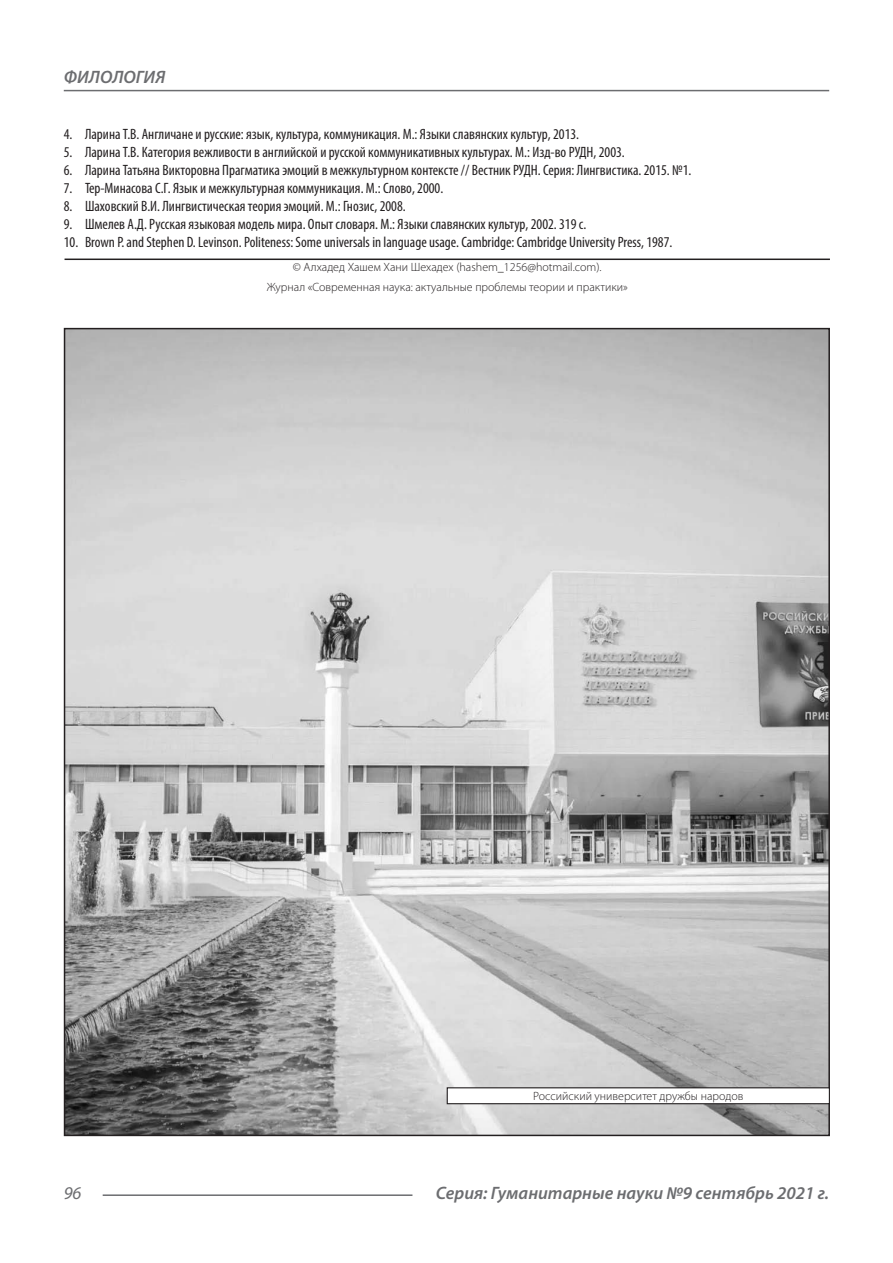
<style>
.page{position:relative;width:893px;height:1263px;background:#fff}
.page>*{position:absolute;margin:0;border:0;box-sizing:border-box;transform-origin:0 0}
.t1{font:italic 600 18px "Myriad Pro";color:#6c6d70}
.t2{font:italic 18px "Myriad Pro";color:#6c6d70}
.t3{font:condensed 15px "Myriad Pro";color:#231f20}
.Автор_копирайт{font:300 12px "Myriad Pro";color:#231f20}
</style>
<div class="page">
<hr style="left:103px;top:1194px;width:309px;height:2px;background:#6c6d70">
<hr style="left:64px;top:90px;width:765px;height:1px;background:#6c6d70">
<hr style="left:65px;top:259px;width:765px;height:1px;background:#231f20">
<img style="left:67px;top:331px;width:760px;height:802px">
<div style="left:447px;top:1088px;width:382px;height:16px;background:#fff"></div>
<div style="left:447px;top:1087px;width:383px;height:17px;border:1px solid #231f20"></div>
<p class="t1" style="left:64px;top:66px;width:103px">ФИЛОЛОГИЯ</p>
<p class="t3" style="left:64px;top:125px;width:517px">4. Ларина Т.В. Англичане и русские: язык, культура, коммуникация. М.: Языки славянских культур, 2013.</p>
<p class="t3" style="left:64px;top:143px;width:563px">5. Ларина Т.В. Категория вежливости в английской и русской коммуникативных культурах. М.: Изд-во РУДН, 2003.</p>
<p class="t3" style="left:64px;top:161px;width:629px">6. Ларина Татьяна Викторовна Прагматика эмоций в межкультурном контексте // Вестник РУДН. Серия: Лингвистика. 2015. №1.</p>
<p class="t3" style="left:64px;top:179px;width:381px">7. Тер-Минасова С.Г. Язык и межкультурная коммуникация. М.: Слово, 2000.</p>
<p class="t3" style="left:64px;top:197px;width:343px">8. Шаховский В.И. Лингвистическая теория эмоций. М.: Гнозис, 2008.</p>
<p class="t3" style="left:64px;top:215px;width:524px">9. Шмелев А.Д. Русская языковая модель мира. Опыт словаря. М.: Языки славянских культур, 2002. 319 с.</p>
<p class="t3" style="left:64px;top:233px;width:610px">10. Brown P. and Stephen D. Levinson. Politeness: Some universals in language usage. Cambridge: Cambridge University Press, 1987.</p>
<p class="Автор_копирайт" style="left:293px;top:260px;width:310px">© Алхадед Хашем Хани Шехадех (hashem_1256@hotmail.com).</p>
<p class="Автор_копирайт" style="left:267px;top:280px;width:363px">Журнал «Современная наука: актуальные проблемы теории и практики»</p>
<p class="Автор_копирайт" style="left:533px;top:1089px;width:212px">Российский университет дружбы народов</p>
<p class="t2" style="left:64px;top:1182px;width:19px">96</p>
<p class="t1" style="left:436px;top:1182px;width:395px">Серия: Гуманитарные науки №9 сентябрь 2021 г.</p>
</div>
